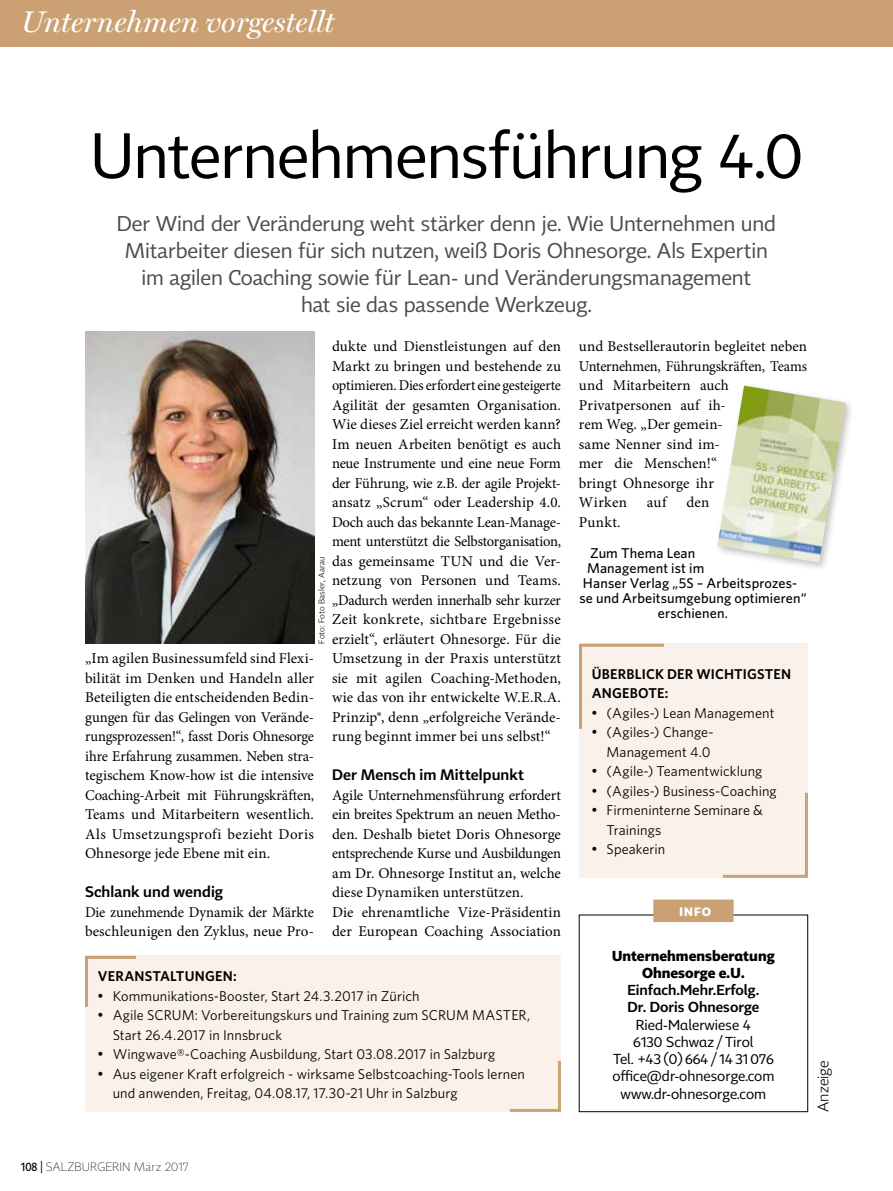
<style>
.page{position:relative;width:893px;height:1191px;background:#fff}
.page>*{position:absolute;margin:0;border:0;box-sizing:border-box;transform-origin:0 0}
.t1{font:63px "Tabac Sans";letter-spacing:-.02em;color:#000}
.t2{font:italic 30px "Miller Display";letter-spacing:-.005em;color:#fff}
.t3{font:21px/27px "Tabac Sans";letter-spacing:-.01em;color:#4d4d4c;text-align:center}
.t4{font:15px/19.5px "Minion Pro";color:#000}
.t5{font:300 15px "Tabac Sans";letter-spacing:.005em;color:#000}
.t6{font:300 15px "Tabac Sans";color:#000}
.t7{font:14.25px/19.5px "Whitney";letter-spacing:.005em;color:#000}
.t8{font:500 14.25px "Whitney";letter-spacing:.01em;color:#000}
.t9{font:14.25px/17.2px "Tabac Sans";color:#000;text-align:center}
.t10{font:600 14.25px/19.5px "Whitney";letter-spacing:.01em;color:#000}
.t11{font:300 14.25px/17.2px "Tabac Sans";color:#000}
.t12{font:700 14.25px/17.2px "Tabac Sans";color:#000;text-align:center}
.t13{font:100 12px "Tabac Sans";letter-spacing:.01em;color:#000}
.t14{font:700 12px "Tabac Sans";color:#fff}
.t15{font:300 8.25px "Tabac Sans";letter-spacing:.015em;color:#000}
.s1{font-family:"Verlag"}
.s2{font-weight:500}
</style>
<div class="page">
<div style="left:579px;top:914px;width:229px;height:198px;border:1px solid #000"></div>
<div style="left:653px;top:899px;width:81px;height:23px;background:#cba174;border:2px solid #cba174"></div>
<div style="left:579px;top:644px;width:229px;height:233px;background:#f9f1ea"></div>
<div style="left:85px;top:955px;width:476px;height:156px;background:#f9f1ea"></div>
<svg style="left:579px;top:643px;width:88px;height:86px"></svg>
<svg style="left:85px;top:955px;width:51px;height:52px"></svg>
<svg style="left:720px;top:792px;width:88px;height:86px"></svg>
<svg style="left:507px;top:1060px;width:54px;height:52px"></svg>
<img style="left:85px;top:332px;width:229px;height:312px">
<div style="left:713px;top:382px;width:142px;height:190px;background:#000;opacity:.25"></div>
<img style="left:717px;top:386px;width:129px;height:176px">
<div style="left:0;top:0;width:893px;height:47px;background:#cba174"></div>
<h2 class="t2" style="left:21px;top:5px;width:315px">Unternehmen vorgestellt</h2>
<h1 class="t1" style="left:90px;top:118px;width:714px">Unternehmensführung 4.0</h1>
<h3 class="t3" style="left:117px;top:211px;width:661px">Der Wind der Veränderung weht stärker denn je. Wie Unternehmen und Mitarbeiter diesen für sich nutzen, weiß Doris Ohnesorge. Als Expertin im agilen Coaching sowie für Lean- und Veränderungsmanagement<br>hat sie das passende Werkzeug.</h3>
<p class="t4" style="left:332px;top:337px;width:230px;text-align:justify">dukte und Dienstleistungen auf den Markt zu bringen und bestehende zu optimieren. Dies erfordert eine gesteigerte Agilität der gesamten Organisation.<br>Wie dieses Ziel erreicht werden kann?<br>Im neuen Arbeiten benötigt es auch neue Instrumente und eine neue Form der Führung, wie z.B. der agile Projekt&shy;ansatz „Scrum“ oder Leadership 4.0.<br>Doch auch das bekannte Lean-Manage&shy;ment unterstützt die Selbstorganisation, das gemeinsame TUN und die Ver&shy;netzung von Personen und Teams. „Dadurch werden innerhalb sehr kurzer Zeit konkrete, sichtbare Ergebnisse erzielt“, erläutert Ohnesorge. Für die Umsetzung in der Praxis unterstützt sie mit agilen Coaching-Methoden, wie das von ihr entwickelte W.E.R.A.<br>Prinzip®, denn „erfolgreiche Verände&shy;rung beginnt immer bei uns selbst!“</p>
<p class="t5" style="left:332px;top:765px;width:194px">Der Mensch im Mittelpunkt</p>
<p class="t4" style="left:332px;top:785px;width:230px">Agile Unternehmensführung erfordert ein breites Spektrum an neuen Metho&shy;den. Deshalb bietet Doris Ohnesorge entsprechende Kurse und Ausbildungen am Dr. Ohnesorge Institut an, welche diese Dynamiken unterstützen.<br>Die ehrenamtliche Vize-Präsidentin der European Coaching Association</p>
<p class="t15" style="left:317px;top:644px;width:89px;rotate:-90deg">Foto: Foto Basler, Aarau</p>
<p class="t4" style="left:85px;top:649px;width:230px;text-align:justify">„Im agilen Businessumfeld sind Flexi&shy;bilität im Denken und Handeln aller Beteiligten die entscheidenden Bedin&shy;gungen für das Gelingen von Verände&shy;rungsprozessen!“, fasst Doris Ohnesorge ihre Erfahrung zusammen. Neben stra&shy;tegischem Know-how ist die intensive Coaching-Arbeit mit Führungskräften, Teams und Mitarbeitern wesentlich.<br>Als Umsetzungsprofi bezieht Doris Ohnesorge jede Ebene mit ein.</p>
<p class="t5" style="left:85px;top:882px;width:140px">Schlank und wendig</p>
<p class="t4" style="left:85px;top:902px;width:230px">Die zunehmende Dynamik der Märkte beschleunigen den Zyklus, neue Pro-</p>
<p class="t10" style="left:98px;top:966px;width:140px">VERANSTALTUNGEN:</p>
<p class="t7" style="left:98px;top:985px;width:323px"><span class="s1">•</span> Kommunikations-Booster, Start 24.3.2017 in Zürich</p>
<p class="t7" style="left:113px;top:1005px;width:419px;text-indent:-15px"><span class="s1">•</span> Agile SCRUM: Vorbereitungskurs und Training zum SCRUM MASTER,<br>Start 26.4.2017 in Innsbruck</p>
<p class="t7" style="left:98px;top:1044px;width:399px"><span class="s1">•</span> Wingwave®-Coaching Ausbildung, Start 03.08.2017 in Salzburg</p>
<p class="t7" style="left:113px;top:1063px;width:414px;text-indent:-15px"><span class="s1">•</span> Aus eigener Kraft erfolgreich - wirksame Selbstcoaching-Tools lernen und anwenden, Freitag, 04.08.17, 17.30-21 Uhr in Salzburg</p>
<p class="t4" style="left:579px;top:337px;width:230px">und Bestsellerautorin begleitet neben<br>Unternehmen, Führungskräften, Teams und Mitarbeitern auch<br>Privatpersonen auf ih-<br>rem Weg. „Der gemein-<br>same Nenner sind im-<br>mer die Menschen!“<br>bringt Ohnesorge ihr<br>Wirken</p>
<p class="t4" style="left:647px;top:493px;width:21px">auf</p>
<p class="t4" style="left:686px;top:493px;width:25px">den</p>
<p class="t4" style="left:579px;top:512px;width:43px">Punkt.</p>
<p class="t8" style="left:590px;top:544px;width:107px">Zum Thema Lean</p>
<p class="t8" style="left:587px;top:559px;width:119px">Management ist im</p>
<p class="t8" style="left:583px;top:574px;width:216px">Hanser Verlag „5S – Arbeitsprozes-</p>
<p class="t8" style="left:579px;top:589px;width:229px">se und Arbeitsumgebung optimieren“</p>
<p class="t8" style="left:658px;top:604px;width:72px">erschienen.</p>
<p class="t10" style="left:592px;top:664px;width:201px">ÜBERBLICK DER WICHTIGSTEN<br>ANGEBOTE:</p>
<p class="t7" style="left:592px;top:703px;width:184px"><span class="s1">•</span> (Agiles-) Lean Management</p>
<p class="t7" style="left:592px;top:722px;width:123px;text-align:right"><span class="s1">•</span> (Agiles-) Change-<br>Management 4.0</p>
<p class="t7" style="left:592px;top:761px;width:172px"><span class="s1">•</span> (Agile-) Teamentwicklung</p>
<p class="t7" style="left:592px;top:781px;width:186px"><span class="s1">•</span> (Agiles-) Business-Coaching</p>
<p class="t7" style="left:607px;top:800px;width:158px;text-indent:-15px"><span class="s1">•</span> Firmeninterne Seminare &amp;<br>Trainings</p>
<p class="t7" style="left:592px;top:839px;width:75px"><span class="s1">•</span> Speakerin</p>
<p class="t14" style="left:680px;top:903px;width:33px">INFO</p>
<p class="t12" style="left:612px;top:947px;width:164px">Unternehmensberatung<br>Ohnesorge e.U.</p>
<p class="t11" style="left:627px;top:981px;width:133px">Einfach.Mehr.Erfolg.<br>Dr. Doris Ohnesorge</p>
<p class="t9" style="left:612px;top:1016px;width:163px">Ried-Malerwiese 4<br>6130 Schwaz / Tirol<br>Tel. +43 (0) 664 / 14 31 076 office@dr-ohnesorge.com www.dr-ohnesorge.com</p>
<p class="t6" style="left:814px;top:1112px;width:53px;rotate:-90deg">Anzeige</p>
<p class="t13" style="left:21px;top:1159px;width:169px"><span class="s2">108 |</span> SALZBURGERIN MÄRZ 2017</p>
</div>
